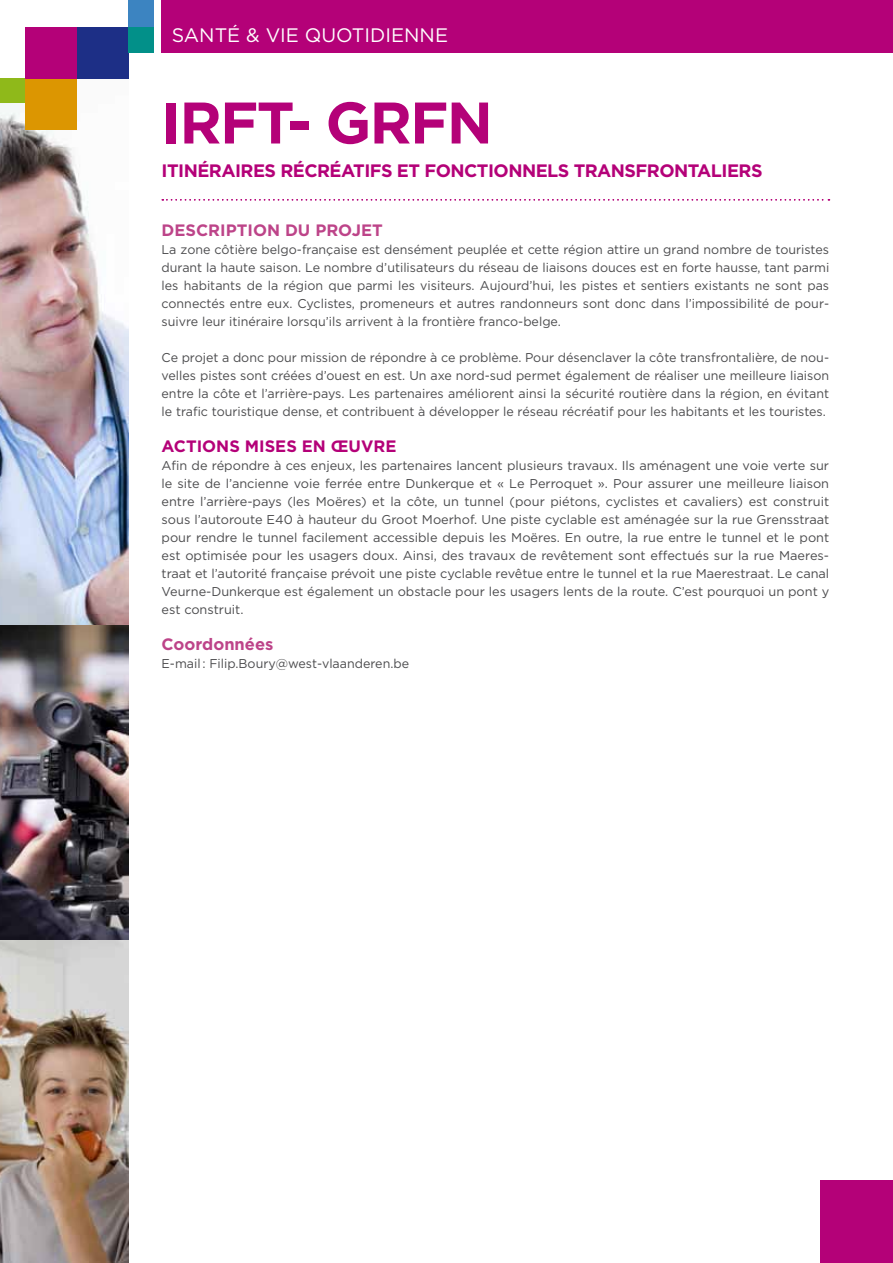
<style>
.page{position:relative;width:893px;height:1263px;background:#fff}
.page>*{position:absolute;margin:0;border:0;box-sizing:border-box;transform-origin:0 0}
.t1{font:700 58.5px "Gotham";letter-spacing:-.03em;color:#b40178}
.t2{font:19.5px "Gotham";color:#fff}
.t3{font:700 18px "Gotham";letter-spacing:-.03em;color:#b40178}
.t4{font:700 16.5px "Gotham";color:#bd4489}
.t5{font:700 16.5px "Gotham";color:#b40178}
.t6{font:12.75px/18px "Gotham";color:#4b4b4d;text-align:justify}
</style>
<div class="page">
<div style="left:162px;top:0;width:731px;height:53px;background:#b40178"></div>
<div style="left:821px;top:1181px;width:72px;height:82px;background:#b40178"></div>
<img style="left:0;top:78px;width:128px;height:1185px">
<div style="left:0;top:78px;width:26px;height:25px;background:#8fb91a"></div>
<div style="left:26px;top:78px;width:51px;height:52px;background:#dc9601"></div>
<div style="left:26px;top:27px;width:51px;height:51px;background:#b40178"></div>
<div style="left:77px;top:27px;width:51px;height:51px;background:#1d2f86"></div>
<div style="left:128px;top:0;width:26px;height:27px;background:#3c84c1"></div>
<div style="left:128px;top:27px;width:26px;height:26px;background:#029089"></div>
<svg style="left:162px;top:199px;width:667px;height:2px"></svg>
<h2 class="t2" style="left:172px;top:23px;width:278px">Santé &amp; vie quotidienne</h2>
<h1 class="t1" style="left:162px;top:84px;width:333px">IRFT- GRFN</h1>
<h3 class="t3" style="left:162px;top:158px;width:602px">ITIN ÉRAIRES RÉCRÉATIFS ET FONCTIONN ELS TRANSFRONTALI ERS</h3>
<p class="t4" style="left:162px;top:219px;width:219px">DESCRI PTION DU PROJET</p>
<p class="t6" style="left:162px;top:240px;width:669px">La zone côtière belgo-française est densément peuplée et cette région attire un grand nombre de touristes durant la haute saison. Le nombre d’utilisateurs du réseau de liaisons douces est en forte hausse, tant parmi les habitants de la région que parmi les visiteurs. Aujourd’hui, les pistes et sentiers existants ne sont pas connectés entre eux. Cyclistes, promeneurs et autres randonneurs sont donc dans l’impossibilité de pour&shy;suivre leur itinéraire lorsqu’ils arrivent à la frontière franco-belge.</p>
<p class="t6" style="left:162px;top:348px;width:669px">Ce projet a donc pour mission de répondre à ce problème. Pour désenclaver la côte transfrontalière, de nou&shy;velles pistes sont créées d’ouest en est. Un axe nord-sud permet également de réaliser une meilleure liaison entre la côte et l’arrière-pays. Les partenaires améliorent ainsi la sécurité routière dans la région, en évitant le trafic touristique dense, et contribuent à développer le réseau récréatif pour les habitants et les touristes.</p>
<p class="t5" style="left:162px;top:435px;width:236px">ACTIONS MISES EN ŒUVRE</p>
<p class="t6" style="left:162px;top:456px;width:669px">Afin de répondre à ces enjeux, les partenaires lancent plusieurs travaux. Ils aménagent une voie verte sur le site de l’ancienne voie ferrée entre Dunkerque et « Le Perroquet ». Pour assurer une meilleure liaison entre l’arrière-pays (les Moëres) et la côte, un tunnel (pour piétons, cyclistes et cavaliers) est construit sous l’autoroute E40 à hauteur du Groot Moerhof. Une piste cyclable est aménagée sur la rue Grensstraat pour rendre le tunnel facilement accessible depuis les Moëres. En outre, la rue entre le tunnel et le pont est optimisée pour les usagers doux. Ainsi, des travaux de revêtement sont effectués sur la rue Maeres&shy;traat et l’autorité française prévoit une piste cyclable revêtue entre le tunnel et la rue Maerestraat. Le canal Veurne-Dunkerque est également un obstacle pour les usagers lents de la route. C’est pourquoi un pont y est construit.</p>
<p class="t4" style="left:162px;top:633px;width:113px">COORDONNÉES</p>
<p class="t6" style="left:162px;top:654px;width:249px">E-mail : Filip.Boury@west-vlaanderen.be</p>
</div>
